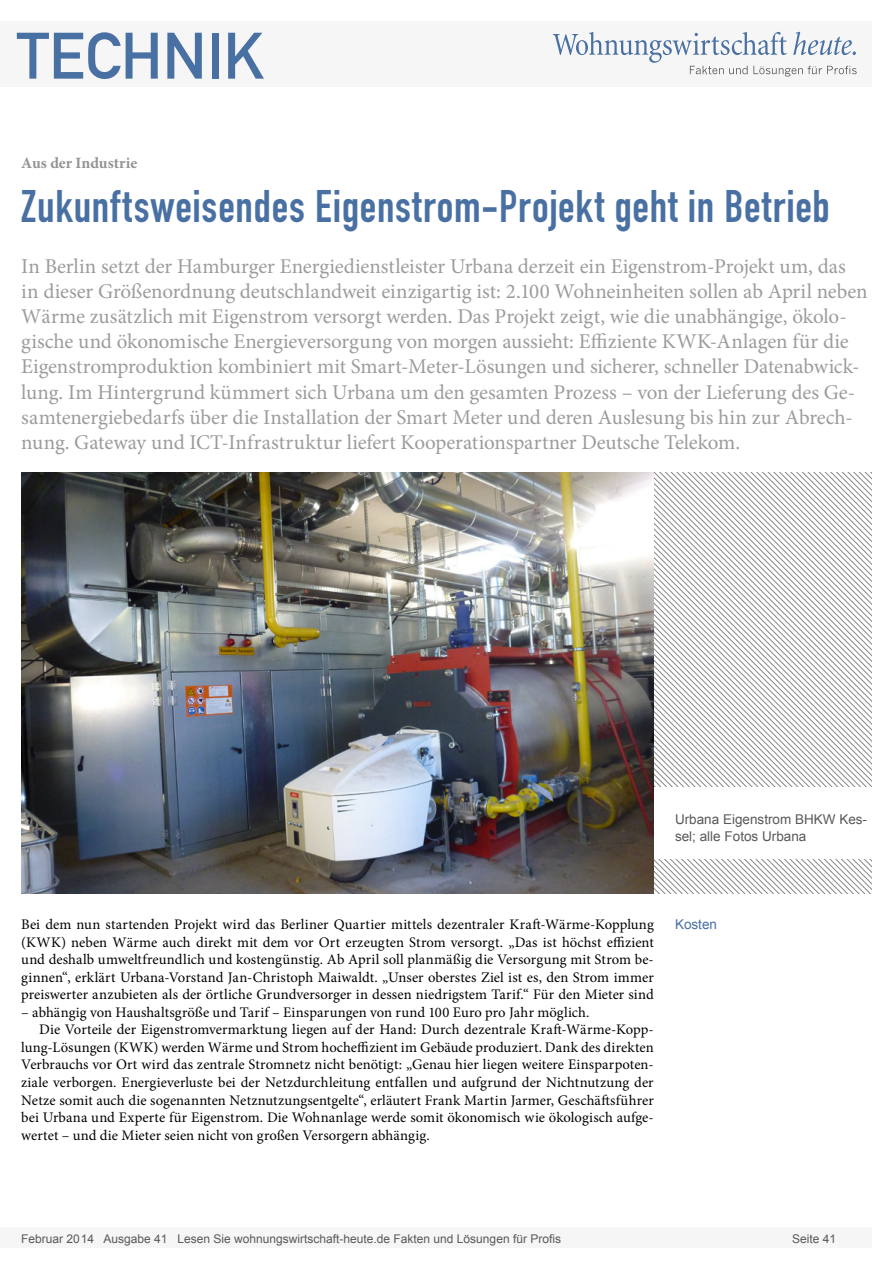
<style>
.page{position:relative;width:893px;height:1263px;background:#fff}
.page>*{position:absolute;margin:0;border:0;box-sizing:border-box;transform-origin:0 0}
.t1{font:64.5px "DIN Mittelschrift";color:#4970a3}
.Überschrift_Groß{font:45px "DIN Engschrift";letter-spacing:.015em;color:#4970a3}
.Anlesetext{font:21px/25.2px "Minion Pro";letter-spacing:-.005em;color:#9c9c9c}
.Kategorie{font:700 15.75px "Minion Pro";color:#939393}
.Fliesstext{font:14.7px/17.5px "Minion Pro";color:#000;text-align:justify}
.Fließtext_erste_Zeil{font:14.7px/17.5px "Minion Pro";letter-spacing:.005em;color:#000;text-align:justify}
.Bildunterschrift{font:13.5px/17.5px "Arial";color:#595959}
.Info{font:13.5px "Arial";color:#4970a3}
.t2{font:12px "Arial";color:#595959}
</style>
<div class="page">
<div style="left:0;top:1227px;width:872px;height:20px;background:#f6f6f6"></div>
<div style="left:0;top:21px;width:872px;height:66px;background:#f6f6f6"></div>
<svg style="left:553px;top:32px;width:304px;height:45px"></svg>
<svg style="left:654px;top:473px;width:218px;height:94px"></svg>
<svg style="left:654px;top:567px;width:218px;height:327px"></svg>
<div style="left:654px;top:787px;width:237px;height:72px;background:#fff"></div>
<img style="left:21px;top:472px;width:633px;height:422px">
<h1 class="t1" style="left:17px;top:18px;width:249px">TECHNIK</h1>
<p class="Kategorie" style="left:21px;top:152px;width:118px">Aus der Industrie</p>
<p class="Überschrift_Groß" style="left:21px;top:180px;width:810px">Zukunftsweisendes Eigenstrom-Projekt geht in Betrieb</p>
<p class="Anlesetext" style="left:21px;top:253px;width:848px">In Berlin setzt der Hamburger Energiedienstleister Urbana derzeit ein Eigenstrom-Projekt um, das in dieser Größenordnung deutschlandweit einzigartig ist: 2.100 Wohneinheiten sollen ab April neben Wärme zusätzlich mit Eigenstrom versorgt werden. Das Projekt zeigt, wie die unabhängige, ökolo&shy;gische und ökonomische Energieversorgung von morgen aussieht: Effiziente KWK-Anlagen für die Eigenstromproduktion kombiniert mit Smart-Meter-Lösungen und sicherer, schneller Datenabwick&shy;lung. Im Hintergrund kümmert sich Urbana um den gesamten Prozess – von der Lieferung des Ge&shy;samtenergiebedarfs über die Installation der Smart Meter und deren Auslesung bis hin zur Abrech&shy;nung. Gateway und ICT-Infrastruktur liefert Kooperationspartner Deutsche Telekom.</p>
<p class="Bildunterschrift" style="left:675px;top:810px;width:194px">Urbana Eigenstrom BHKW Kes&shy;sel; alle Fotos Urbana</p>
<p class="Fließtext_erste_Zeil" style="left:21px;top:916px;width:634px">Bei dem nun startenden Projekt wird das Berliner Quartier mittels dezentraler Kraft-Wärme-Kopplung</p>
<p class="Info" style="left:675px;top:915px;width:44px">Kosten</p>
<p class="Fließtext_erste_Zeil" style="left:21px;top:933px;width:634px">(KWK) neben Wärme auch direkt mit dem vor Ort erzeugten Strom versorgt. „Das ist höchst effizient und deshalb umweltfreundlich und kostengünstig. Ab April soll planmäßig die Versorgung mit Strom be&shy;ginnen“, erklärt Urbana-Vorstand Jan-Christoph Maiwaldt. „Unser oberstes Ziel ist es, den Strom immer preiswerter anzubieten als der örtliche Grundversorger in dessen niedrigstem Tarif.“ Für den Mieter sind</p>
<p class="Fließtext_erste_Zeil" style="left:21px;top:1003px;width:570px">– abhängig von Haushaltsgröße und Tarif – Einsparungen von rund 100 Euro pro Jahr möglich.</p>
<p class="Fliesstext" style="left:21px;top:1021px;width:634px;text-indent:18px">Die Vorteile der Eigenstromvermarktung liegen auf der Hand: Durch dezentrale Kraft-Wärme-Kopp&shy;lung-Lösungen (KWK) werden Wärme und Strom hocheffizient im Gebäude produziert. Dank des direkten Verbrauchs vor Ort wird das zentrale Stromnetz nicht benötigt: „Genau hier liegen weitere Einsparpoten&shy;ziale verborgen. Energieverluste bei der Netzdurchleitung entfallen und aufgrund der Nichtnutzung der Netze somit auch die sogenannten Netznutzungsentgelte“, erläutert Frank Martin Jarmer, Geschäftsführer bei Urbana und Experte für Eigenstrom. Die Wohnanlage werde somit ökonomisch wie ökologisch aufge&shy;wertet – und die Mieter seien nicht von großen Versorgern abhängig.</p>
<p class="t2" style="left:21px;top:1230px;width:541px">Februar 2014 Ausgabe 41 Lesen Sie wohnungswirtschaft-heute.de Fakten und Lösungen für Profis</p>
<p class="t2" style="left:792px;top:1231px;width:46px">Seite 41</p>
</div>
